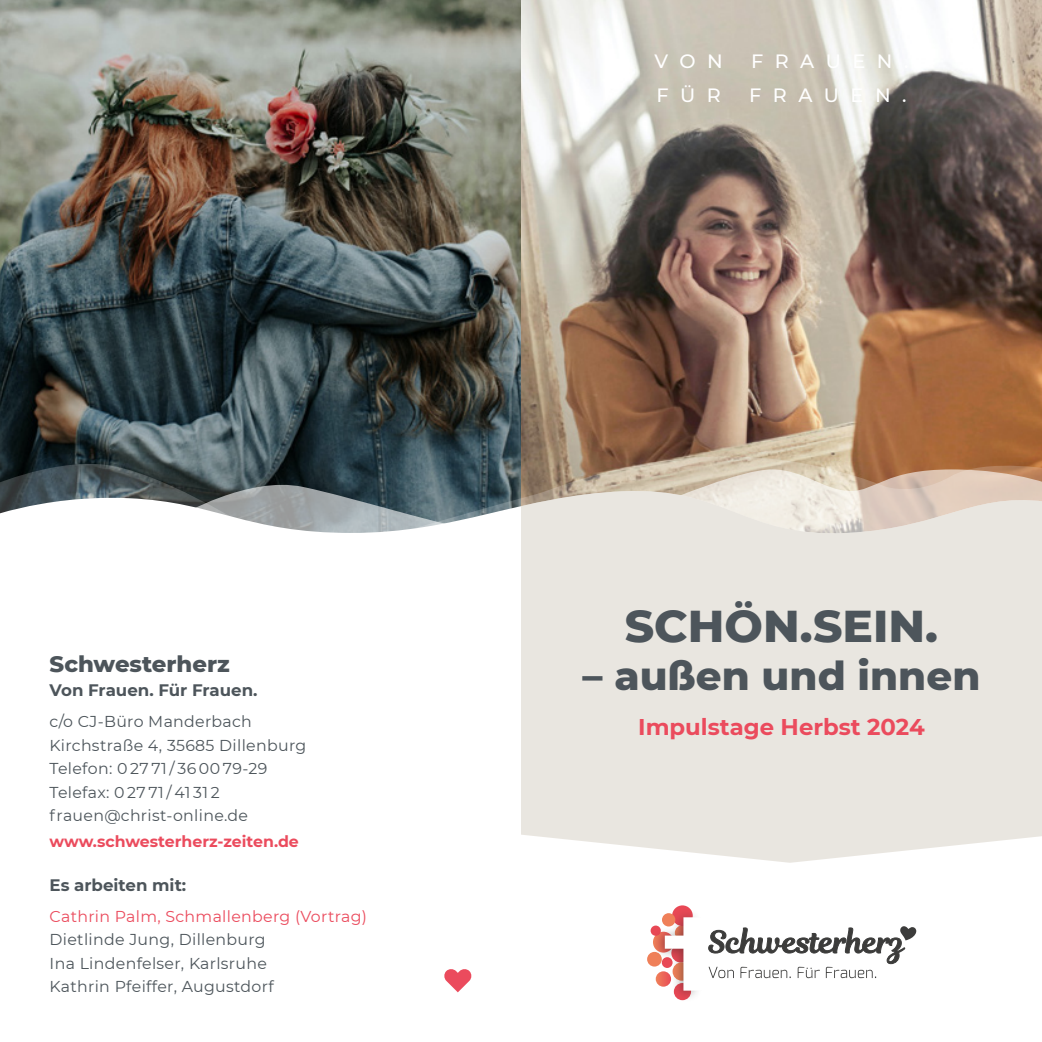
<style>
.page{position:relative;width:1042px;height:1042px;background:#fff}
.page>*{position:absolute;margin:0;border:0;box-sizing:border-box;transform-origin:0 0}
.t1{font:800 45.5px "Montserrat";color:#4d555b}
.t2{font:800 40.25px "Montserrat";color:#4d555b}
.t3{font:700 22.75px "Montserrat";color:#eb4b5d}
.t4{font:800 22.75px "Montserrat";color:#4d555b}
.t5{font:500 19.25px "Montserrat";letter-spacing:.6em;color:#fff}
.t6{font:700 16.62px "Montserrat";color:#4d555b}
.t7{font:15.75px "Montserrat";letter-spacing:.02em;color:#4d555b}
.t8{font:15.75px "Montserrat";letter-spacing:.02em;color:#eb4b5d}
.t9{font:700 15.75px "Montserrat";color:#eb4b5d}
</style>
<div class="page">
<div style="left:647px;top:952px;width:15px;height:14px;background:#ef8059;border-radius:50%"></div>
<svg style="left:672px;top:905px;width:21px;height:21px"></svg>
<svg style="left:652px;top:908px;width:45px;height:93px"></svg>
<div style="left:662px;top:913px;width:13px;height:13px;background:#ef8059;border-radius:50%"></div>
<svg style="left:665px;top:917px;width:252px;height:73px"></svg>
<img style="left:0;top:0;width:1042px;height:455px">
<svg style="left:0;top:455px;width:1042px;height:78px"></svg>
<svg style="left:521px;top:489px;width:521px;height:374px;background:#e9e6df"></svg>
<svg style="left:444px;top:969px;width:28px;height:23px"></svg>
<p class="t4" style="left:50px;top:647px;width:182px">Schwesterherz</p>
<p class="t6" style="left:50px;top:678px;width:209px">Von Frauen. Für Frauen.</p>
<p class="t7" style="left:50px;top:711px;width:204px">c/o CJ-Büro Manderbach</p>
<p class="t7" style="left:50px;top:734px;width:258px">Kirchstraße 4, 35685 Dillenburg</p>
<p class="t7" style="left:50px;top:758px;width:219px">Telefon: 0 27 71 / 36 00 79-29</p>
<p class="t7" style="left:50px;top:781px;width:172px">Telefax: 0 27 71 / 41 31 2</p>
<p class="t7" style="left:50px;top:805px;width:200px">frauen@christ-online.de</p>
<p class="t9" style="left:50px;top:830px;width:251px">www.schwesterherz-zeiten.de</p>
<p class="t6" style="left:50px;top:873px;width:138px">Es arbeiten mit:</p>
<p class="t8" style="left:50px;top:905px;width:319px">Cathrin Palm, Schmallenberg (Vortrag)</p>
<p class="t7" style="left:50px;top:929px;width:218px">Dietlinde Jung, Dillenburg</p>
<p class="t7" style="left:50px;top:952px;width:219px">Ina Lindenfelser, Karlsruhe</p>
<p class="t7" style="left:50px;top:976px;width:226px">Kathrin Pfeiffer, Augustdorf</p>
<p class="t5" style="left:654px;top:48px;width:70px">VON</p>
<p class="t5" style="left:751px;top:48px;width:159px">FRAUEN.</p>
<p class="t5" style="left:656px;top:81px;width:66px">FÜR</p>
<p class="t5" style="left:749px;top:81px;width:159px">FRAUEN.</p>
<p class="t1" style="left:625px;top:592px;width:315px">SCHÖN.SEIN.</p>
<p class="t2" style="left:582px;top:646px;width:399px">– außen und innen</p>
<p class="t3" style="left:638px;top:710px;width:288px">Impulstage Herbst 2024</p>
</div>
